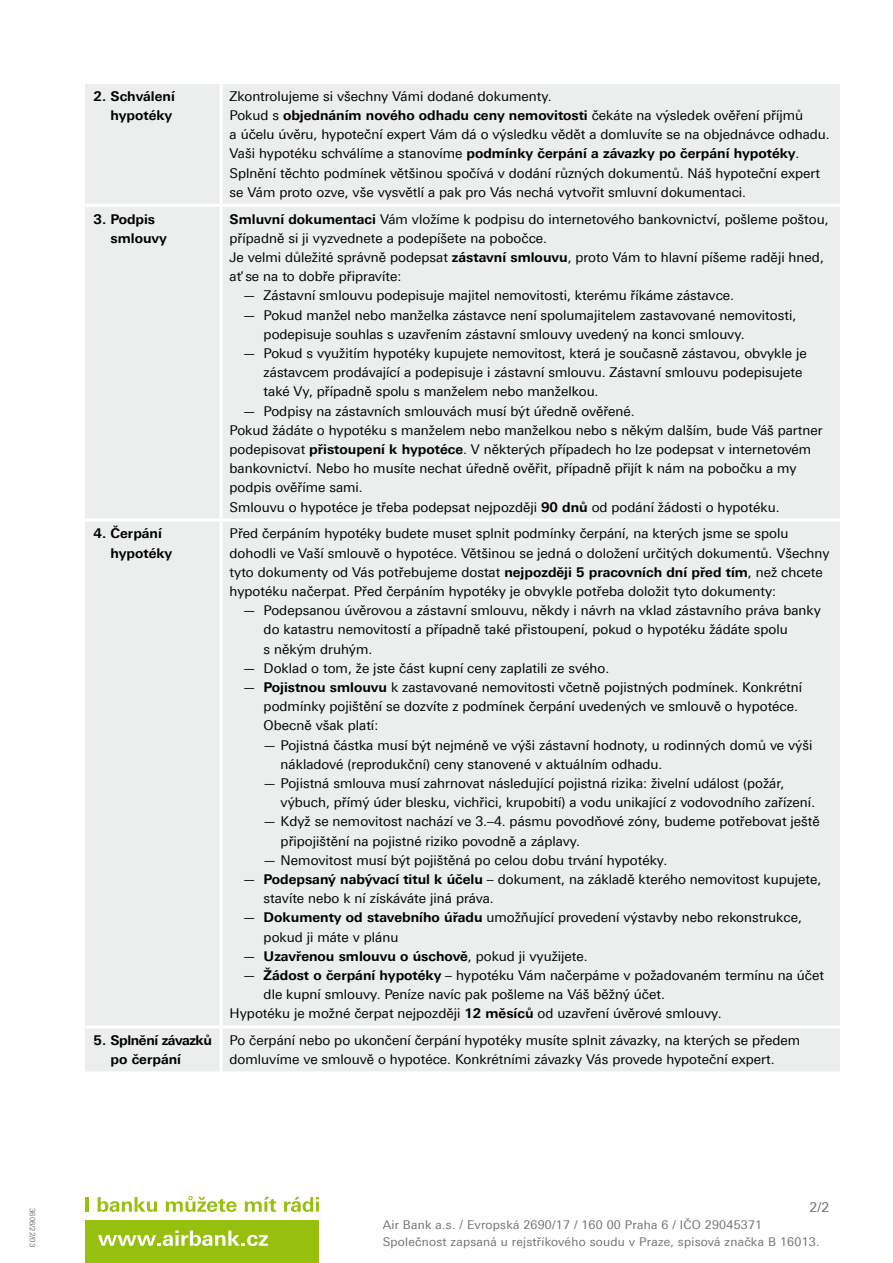
<style>
.page{position:relative;width:893px;height:1263px;background:#fff}
.page>*{position:absolute;margin:0;border:0;box-sizing:border-box;transform-origin:0 0}
.basic{font:13.5px/19.2px "Linotype Univers 430";color:#000}
.t1{font:700 13.5px/19.2px "Linotype Univers 630";color:#000}
.t2{font:700 13.5px/19.2px "Linotype Univers 630";letter-spacing:-.03em;color:#000}
.pagination{font:13.5px "Linotype Univers 430";color:#707172}
.t3{font:12px/17.1px "Linotype Univers 430";letter-spacing:.02em;color:#707172}
.t4{font:7.5px "Linotype Univers 430";color:#707172}
.s1{font-family:"Linotype Univers 630";font-weight:700}
.s2{font-family:"Linotype Univers 430";font-weight:400}
</style>
<div class="page">
<hr style="left:85px;top:1197px;width:3px;height:15px;background:#97bf0d">
<svg style="left:98px;top:1197px;width:59px;height:15px"></svg>
<svg style="left:166px;top:1196px;width:71px;height:16px"></svg>
<svg style="left:245px;top:1197px;width:31px;height:15px"></svg>
<svg style="left:284px;top:1197px;width:35px;height:15px"></svg>
<div style="left:85px;top:1220px;width:234px;height:43px;background:#97bf0d"></div>
<svg style="left:98px;top:1230px;width:170px;height:16px"></svg>
<div style="left:85px;top:84px;width:755px;height:987px;background:#eceded"></div>
<hr style="left:220px;top:84px;width:3px;height:120px;background:#fff">
<hr style="left:85px;top:204px;width:121px;height:3px;background:#fff">
<hr style="left:206px;top:204px;width:15px;height:3px;background:#fff">
<hr style="left:221px;top:204px;width:619px;height:3px;background:#fff">
<hr style="left:220px;top:207px;width:3px;height:312px;background:#fff">
<hr style="left:85px;top:519px;width:121px;height:3px;background:#fff">
<hr style="left:206px;top:519px;width:15px;height:3px;background:#fff">
<hr style="left:221px;top:519px;width:619px;height:3px;background:#fff">
<hr style="left:220px;top:522px;width:3px;height:503px;background:#fff">
<hr style="left:85px;top:1025px;width:121px;height:3px;background:#fff">
<hr style="left:206px;top:1025px;width:15px;height:3px;background:#fff">
<hr style="left:221px;top:1025px;width:619px;height:3px;background:#fff">
<hr style="left:220px;top:1028px;width:3px;height:43px;background:#fff">
<p class="t4" style="left:37px;top:1208px;width:41px;rotate:90deg">3606/22/03</p>
<h2 class="t1" style="left:94px;top:86px;width:83px;text-align:right">2. Schválení hypotéky</h2>
<p class="basic" style="left:230px;top:86px;width:324px">Zkontrolujeme si všechny Vámi dodané dokumenty.</p>
<p class="basic" style="left:230px;top:106px;width:602px">Pokud s <span class="s1">objednáním nového odhadu ceny nemovitosti</span> čekáte na výsledek ověření příjmů<br>a účelu úvěru, hypoteční expert Vám dá o výsledku vědět a domluvíte se na objednávce odhadu.</p>
<p class="basic" style="left:230px;top:144px;width:592px">Vaši hypotéku schválíme a stanovíme <span class="s1">podmínky čerpání a závazky po čerpání hypotéky</span>.<br>Splnění těchto podmínek většinou spočívá v dodání různých dokumentů. Náš hypoteční expert se Vám proto ozve, vše vysvětlí a pak pro Vás nechá vytvořit smluvní dokumentaci.</p>
<h2 class="t1" style="left:111px;top:209px;width:58px;text-indent:-17px">3. Podpis smlouvy</h2>
<p class="basic" style="left:230px;top:209px;width:600px"><span class="s1">Smluvní dokumentaci</span> Vám vložíme k podpisu do internetového bankovnictví, pošleme poštou, případně si ji vyzvednete a podepíšete na pobočce.</p>
<p class="basic" style="left:230px;top:248px;width:596px">Je velmi důležité správně podepsat <span class="s1">zástavní smlouvu</span>, proto Vám to hlavní píšeme raději hned, ať se na to dobře připravíte:</p>
<p class="basic" style="left:242px;top:286px;width:493px">— Zástavní smlouvu podepisuje majitel nemovitosti, kterému říkáme zástavce.</p>
<p class="basic" style="left:264px;top:305px;width:534px;text-indent:-21px">— Pokud manžel nebo manželka zástavce není spolumajitelem zastavované nemovitosti, podepisuje souhlas s uzavřením zástavní smlouvy uvedený na konci smlouvy.</p>
<p class="basic" style="left:264px;top:344px;width:545px;text-indent:-21px">— Pokud s využitím hypotéky kupujete nemovitost, která je současně zástavou, obvykle je zástavcem prodávající a podepisuje i zástavní smlouvu. Zástavní smlouvu podepisujete také Vy, případně spolu s manželem nebo manželkou.</p>
<p class="basic" style="left:242px;top:401px;width:394px">— Podpisy na zástavních smlouvách musí být úředně ověřené.</p>
<p class="basic" style="left:230px;top:420px;width:594px">Pokud žádáte o hypotéku s manželem nebo manželkou nebo s někým dalším, bude Váš partner podepisovat <span class="s1">přistoupení k hypotéce</span>. V některých případech ho lze podepsat v internetovém bankovnictví. Nebo ho musíte nechat úředně ověřit, případně přijít k nám na pobočku a my podpis ověříme sami.</p>
<p class="basic" style="left:230px;top:497px;width:551px">Smlouvu o hypotéce je třeba podepsat nejpozději <span class="s1">90 dnů</span> od podání žádosti o hypotéku.</p>
<h2 class="t1" style="left:111px;top:524px;width:63px;text-indent:-17px">4. Čerpání hypotéky</h2>
<p class="basic" style="left:230px;top:524px;width:601px">Před čerpáním hypotéky budete muset splnit podmínky čerpání, na kterých jsme se spolu dohodli ve Vaší smlouvě o hypotéce. Většinou se jedná o doložení určitých dokumentů. Všechny tyto dokumenty od Vás potřebujeme dostat <span class="s1">nejpozději 5 pracovních dní před tím</span>, než chcete hypotéku načerpat. Před čerpáním hypotéky je obvykle potřeba doložit tyto dokumenty:</p>
<p class="basic" style="left:264px;top:601px;width:559px;text-indent:-21px">— Podepsanou úvěrovou a zástavní smlouvu, někdy i návrh na vklad zástavního práva banky do katastru nemovitostí a případně také přistoupení, pokud o hypotéku žádáte spolu<br>s někým druhým.</p>
<p class="basic" style="left:242px;top:658px;width:368px">— Doklad o tom, že jste část kupní ceny zaplatili ze svého.</p>
<p class="basic" style="left:264px;top:678px;width:540px;text-indent:-21px">— <span class="s1">Pojistnou smlouvu</span> k zastavované nemovitosti včetně pojistných podmínek. Konkrétní podmínky pojištění se dozvíte z podmínek čerpání uvedených ve smlouvě o hypotéce.<br>Obecně však platí:</p>
<p class="basic" style="left:281px;top:735px;width:533px;text-indent:-18px">— Pojistná částka musí být nejméně ve výši zástavní hodnoty, u rodinných domů ve výši nákladové (reprodukční) ceny stanovené v aktuálním odhadu.</p>
<p class="basic" style="left:281px;top:774px;width:536px;text-indent:-18px">— Pojistná smlouva musí zahrnovat následující pojistná rizika: živelní událost (požár, výbuch, přímý úder blesku, vichřici, krupobití) a vodu unikající z vodovodního zařízení.</p>
<p class="basic" style="left:281px;top:812px;width:541px;text-indent:-18px">— Když se nemovitost nachází ve 3.–4. pásmu povodňové zóny, budeme potřebovat ještě připojištění na pojistné riziko povodně a záplavy.</p>
<p class="basic" style="left:263px;top:850px;width:406px">— Nemovitost musí být pojištěná po celou dobu trvání hypotéky.</p>
<p class="basic" style="left:264px;top:870px;width:559px;text-indent:-21px">— <span class="s1">Podepsaný nabývací titul k účelu</span> – dokument, na základě kterého nemovitost kupujete, stavíte nebo k ní získáváte jiná práva.</p>
<p class="basic" style="left:264px;top:908px;width:540px;text-indent:-21px">— <span class="s1">Dokumenty od stavebního úřadu</span> umožňující provedení výstavby nebo rekonstrukce, pokud ji máte v plánu</p>
<p class="t1" style="left:242px;top:946px;width:347px"><span class="s2">—</span> Uzavřenou smlouvu o úschově<span class="s2">, pokud ji využijete.</span></p>
<p class="basic" style="left:264px;top:966px;width:562px;text-indent:-21px">— <span class="s1">Žádost o čerpání hypotéky</span> – hypotéku Vám načerpáme v požadovaném termínu na účet dle kupní smlouvy. Peníze navíc pak pošleme na Váš běžný účet.</p>
<p class="basic" style="left:230px;top:1004px;width:493px">Hypotéku je možné čerpat nejpozději <span class="s1">12 měsíců</span> od uzavření úvěrové smlouvy.</p>
<h2 class="t2" style="left:111px;top:1031px;width:103px;text-indent:-17px">5. Splnění závazků po čerpání</h2>
<p class="basic" style="left:230px;top:1031px;width:572px">Po čerpání nebo po ukončení čerpání hypotéky musíte splnit závazky, na kterých se předem domluvíme ve smlouvě o hypotéce. Konkrétními závazky Vás provede hypoteční expert.</p>
<p class="pagination" style="left:810px;top:1199px;width:21px">2/2</p>
<p class="t3" style="left:383px;top:1216px;width:438px">Air Bank a.s. / Evropská 2690/17 / 160 00 Praha 6 / IČO 29045371<br>Společnost zapsaná u rejstříkového soudu v Praze, spisová značka B 16013.</p>
</div>
